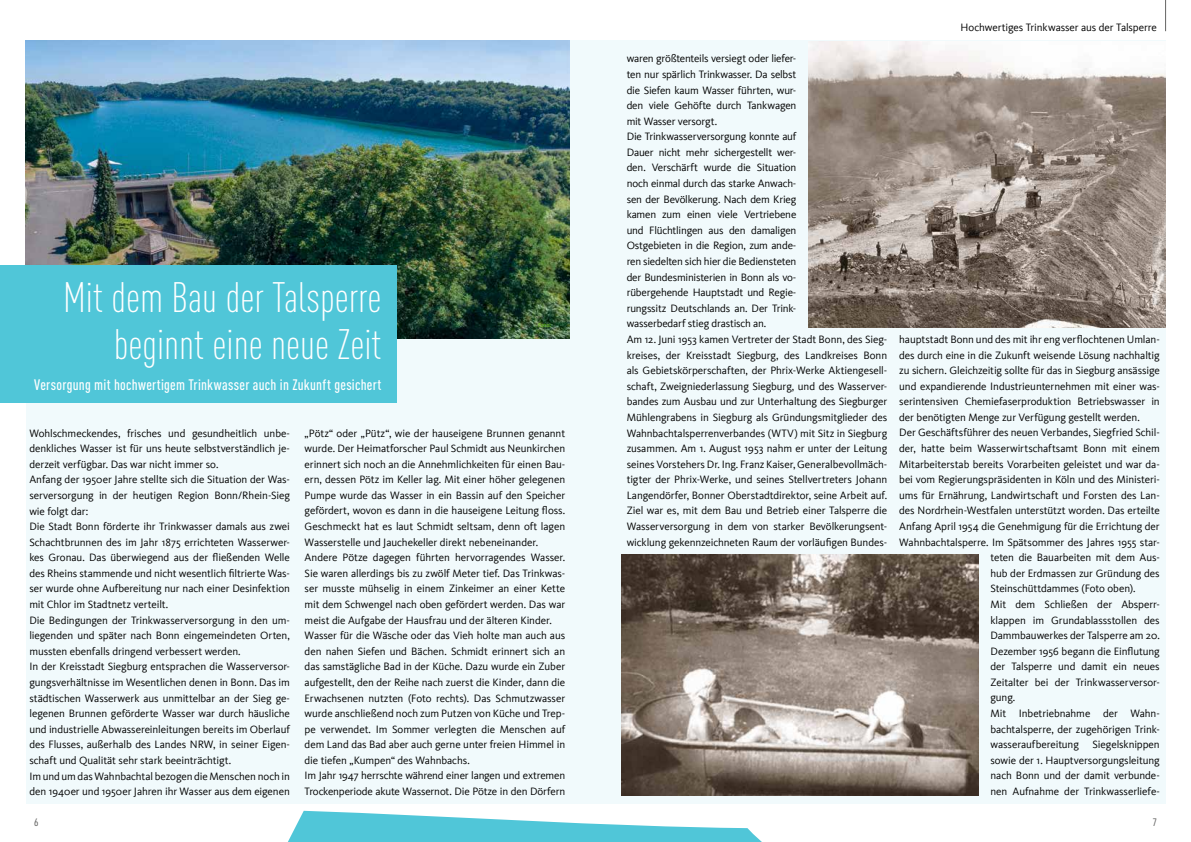
<style>
.page{position:relative;width:1191px;height:842px;background:#fff}
.page>*{position:absolute;margin:0;border:0;box-sizing:border-box;transform-origin:0 0}
.t1{font:300 condensed 42px/46.8px "DIN Pro";color:#fff;text-align:right}
.t2{font:500 condensed 15px "DIN Pro";letter-spacing:.015em;color:#fff}
.t3{font:11px/15.6px "Kievit";letter-spacing:-.01em;color:#000}
.t4{font:11px "D DIN Condensed";color:#656564}
.t5{font:6px "Kievit";color:#68c30c}
</style>
<div class="page">
<div style="left:26px;top:40px;width:1139px;height:764px;background:#f1fafc"></div>
<img style="left:26px;top:40px;width:544px;height:299px">
<hr style="left:1165px;top:0;width:1px;height:31px;background:#656564">
<div style="left:0;top:265px;width:397px;height:137px;background:#50c6d8"></div>
<img style="left:808px;top:41px;width:357px;height:286px">
<img style="left:621px;top:554px;width:357px;height:241px">
<svg style="left:288px;top:811px;width:474px;height:31px"></svg>
<h1 class="t1" style="left:63px;top:271px;width:320px">Mit dem Bau der Talsperre beginnt eine neue Zeit</h1>
<h2 class="t2" style="left:34px;top:373px;width:348px">Versorgung mit hochwertigem Trinkwasser auch in Zukunft gesichert</h2>
<p class="t5" style="left:538px;top:322px;width:14px">Foto:</p>
<p class="t3" style="left:29px;top:425px;width:262px">Wohlschmeckendes, frisches und gesundheitlich unbe&shy;denkliches Wasser ist für uns heute selbstverständlich je&shy;derzeit verfügbar. Das war nicht immer so.<br>Anfang der 1950er Jahre stellte sich die Situation der Was&shy;serversorgung in der heutigen Region Bonn/Rhein-Sieg wie folgt dar:<br>Die Stadt Bonn förderte ihr Trinkwasser damals aus zwei Schachtbrunnen des im Jahr 1875 errichteten Wasserwer&shy;kes Gronau. Das überwiegend aus der fließenden Welle des Rheins stammende und nicht wesentlich filtrierte Was&shy;ser wurde ohne Aufbereitung nur nach einer Desinfektion mit Chlor im Stadtnetz verteilt.<br>Die Bedingungen der Trinkwasserversorgung in den um&shy;liegenden und später nach Bonn eingemeindeten Orten, mussten ebenfalls dringend verbessert werden.<br>In der Kreisstadt Siegburg entsprachen die Wasserversor&shy;gungsverhältnisse im Wesentlichen denen in Bonn. Das im städtischen Wasserwerk aus unmittelbar an der Sieg ge&shy;legenen Brunnen geförderte Wasser war durch häusliche und industrielle Abwassereinleitungen bereits im Oberlauf des Flusses, außerhalb des Landes NRW, in seiner Eigen&shy;schaft und Qualität sehr stark beeinträchtigt.<br>Im und um das Wahnbachtal bezogen die Menschen noch in den 1940er und 1950er Jahren ihr Wasser aus dem eigenen</p>
<p class="t3" style="left:305px;top:425px;width:262px">„Pötz“ oder „Pütz“, wie der hauseigene Brunnen genannt wurde. Der Heimatforscher Paul Schmidt aus Neunkirchen erinnert sich noch an die Annehmlichkeiten für einen Bau&shy;ern, dessen Pötz im Keller lag. Mit einer höher gelegenen Pumpe wurde das Wasser in ein Bassin auf den Speicher gefördert, wovon es dann in die hauseigene Leitung floss.<br>Geschmeckt hat es laut Schmidt seltsam, denn oft lagen Wasserstelle und Jauchekeller direkt nebeneinander.<br>Andere Pötze dagegen führten hervorragendes Wasser.<br>Sie waren allerdings bis zu zwölf Meter tief. Das Trinkwas&shy;ser musste mühselig in einem Zinkeimer an einer Kette mit dem Schwengel nach oben gefördert werden. Das war meist die Aufgabe der Hausfrau und der älteren Kinder.<br>Wasser für die Wäsche oder das Vieh holte man auch aus den nahen Siefen und Bächen. Schmidt erinnert sich an das samstägliche Bad in der Küche. Dazu wurde ein Zuber aufgestellt, den der Reihe nach zuerst die Kinder, dann die Erwachsenen nutzten (Foto rechts). Das Schmutzwasser wurde anschließend noch zum Putzen von Küche und Trep&shy;pe verwendet. Im Sommer verlegten die Menschen auf dem Land das Bad aber auch gerne unter freien Himmel in die tiefen „Kumpen“ des Wahnbachs.<br>Im Jahr 1947 herrschte während einer langen und extremen Trockenperiode akute Wassernot. Die Pötze in den Dörfern</p>
<p class="t3" style="left:626px;top:51px;width:262px">waren größtenteils versiegt oder liefer-<br>ten nur spärlich Trinkwasser. Da selbst<br>die Siefen kaum Wasser führten, wur-<br>den viele Gehöfte durch Tankwagen<br>mit Wasser versorgt.<br>Die Trinkwasserversorgung konnte auf<br>Dauer nicht mehr sichergestellt wer-<br>den. Verschärft wurde die Situation<br>noch einmal durch das starke Anwach-<br>sen der Bevölkerung. Nach dem Krieg<br>kamen zum einen viele Vertriebene<br>und Flüchtlingen aus den damaligen<br>Ostgebieten in die Region, zum ande-<br>ren siedelten sich hier die Bediensteten<br>der Bundesministerien in Bonn als vo-<br>rübergehende Hauptstadt und Regie-<br>rungssitz Deutschlands an. Der Trink-<br>wasserbedarf stieg drastisch an.<br>Am 12. Juni 1953 kamen Vertreter der Stadt Bonn, des Sieg&shy;kreises, der Kreisstadt Siegburg, des Landkreises Bonn als Gebietskörperschaften, der Phrix-Werke Aktiengesell&shy;schaft, Zweigniederlassung Siegburg, und des Wasserver&shy;bandes zum Ausbau und zur Unterhaltung des Siegburger Mühlengrabens in Siegburg als Gründungsmitglieder des Wahnbachtalsperrenverbandes (WTV) mit Sitz in Siegburg zusammen. Am 1. August 1953 nahm er unter der Leitung seines Vorstehers Dr. Ing. Franz Kaiser, Generalbevollmäch&shy;tigter der Phrix-Werke, und seines Stellvertreters Johann Langendörfer, Bonner Oberstadtdirektor, seine Arbeit auf.<br>Ziel war es, mit dem Bau und Betrieb einer Talsperre die Wasserversorgung in dem von starker Bevölkerungsent&shy;wicklung gekennzeichneten Raum der vorläufigen Bundes-</p>
<p class="t3" style="left:960px;top:20px;width:198px">Hochwertiges Trinkwasser aus der Talsperre</p>
<p class="t3" style="left:899px;top:332px;width:262px">hauptstadt Bonn und des mit ihr eng verflochtenen Umlan-</p>
<p class="t3" style="left:899px;top:347px;width:262px">des durch eine in die Zukunft weisende Lösung nachhaltig</p>
<p class="t3" style="left:899px;top:363px;width:262px">zu sichern. Gleichzeitig sollte für das in Siegburg ansässige</p>
<p class="t3" style="left:899px;top:378px;width:262px">und expandierende Industrieunternehmen mit einer was-</p>
<p class="t3" style="left:899px;top:394px;width:262px">serintensiven Chemiefaserproduktion Betriebswasser in</p>
<p class="t3" style="left:899px;top:409px;width:242px">der benötigten Menge zur Verfügung gestellt werden.</p>
<p class="t3" style="left:899px;top:425px;width:262px">Der Geschäftsführer des neuen Verbandes, Siegfried Schil-</p>
<p class="t3" style="left:899px;top:441px;width:262px">der, hatte beim Wasserwirtschaftsamt Bonn mit einem</p>
<p class="t3" style="left:899px;top:456px;width:262px">Mitarbeiterstab bereits Vorarbeiten geleistet und war da-</p>
<p class="t3" style="left:899px;top:472px;width:262px">bei vom Regierungspräsidenten in Köln und des Ministeri-</p>
<p class="t3" style="left:899px;top:487px;width:262px">ums für Ernährung, Landwirtschaft und Forsten des Lan-</p>
<p class="t3" style="left:899px;top:503px;width:262px">des Nordrhein-Westfalen unterstützt worden. Das erteilte</p>
<p class="t3" style="left:899px;top:519px;width:262px">Anfang April 1954 die Genehmigung für die Errichtung der</p>
<p class="t3" style="left:899px;top:534px;width:262px">Wahnbachtalsperre. Im Spätsommer des Jahres 1955 star-</p>
<p class="t3" style="left:990px;top:550px;width:171px">teten die Bauarbeiten mit dem Aus-</p>
<p class="t3" style="left:990px;top:565px;width:171px">hub der Erdmassen zur Gründung des</p>
<p class="t3" style="left:990px;top:581px;width:147px">Steinschüttdammes (Foto oben).</p>
<p class="t3" style="left:990px;top:597px;width:171px">Mit dem Schließen der Absperr-</p>
<p class="t3" style="left:990px;top:612px;width:171px">klappen im Grundablassstollen des</p>
<p class="t3" style="left:990px;top:628px;width:171px">Dammbauwerkes der Talsperre am 20.</p>
<p class="t3" style="left:990px;top:643px;width:171px">Dezember 1956 begann die Einflutung</p>
<p class="t3" style="left:990px;top:659px;width:171px">der Talsperre und damit ein neues</p>
<p class="t3" style="left:990px;top:674px;width:171px">Zeitalter bei der Trinkwasserversor-</p>
<p class="t3" style="left:990px;top:690px;width:26px">gung.</p>
<p class="t3" style="left:990px;top:706px;width:171px">Mit Inbetriebnahme der Wahn-</p>
<p class="t3" style="left:990px;top:721px;width:171px">bachtalsperre, der zugehörigen Trink-</p>
<p class="t3" style="left:990px;top:737px;width:171px">wasseraufbereitung Siegelsknippen</p>
<p class="t3" style="left:990px;top:752px;width:171px">sowie der 1. Hauptversorgungsleitung</p>
<p class="t3" style="left:990px;top:768px;width:171px">nach Bonn und der damit verbunde-</p>
<p class="t3" style="left:990px;top:784px;width:171px">nen Aufnahme der Trinkwasserliefe-</p>
<p class="t4" style="left:34px;top:816px;width:6px">6</p>
<p class="t4" style="left:1153px;top:816px;width:5px">7</p>
</div>
